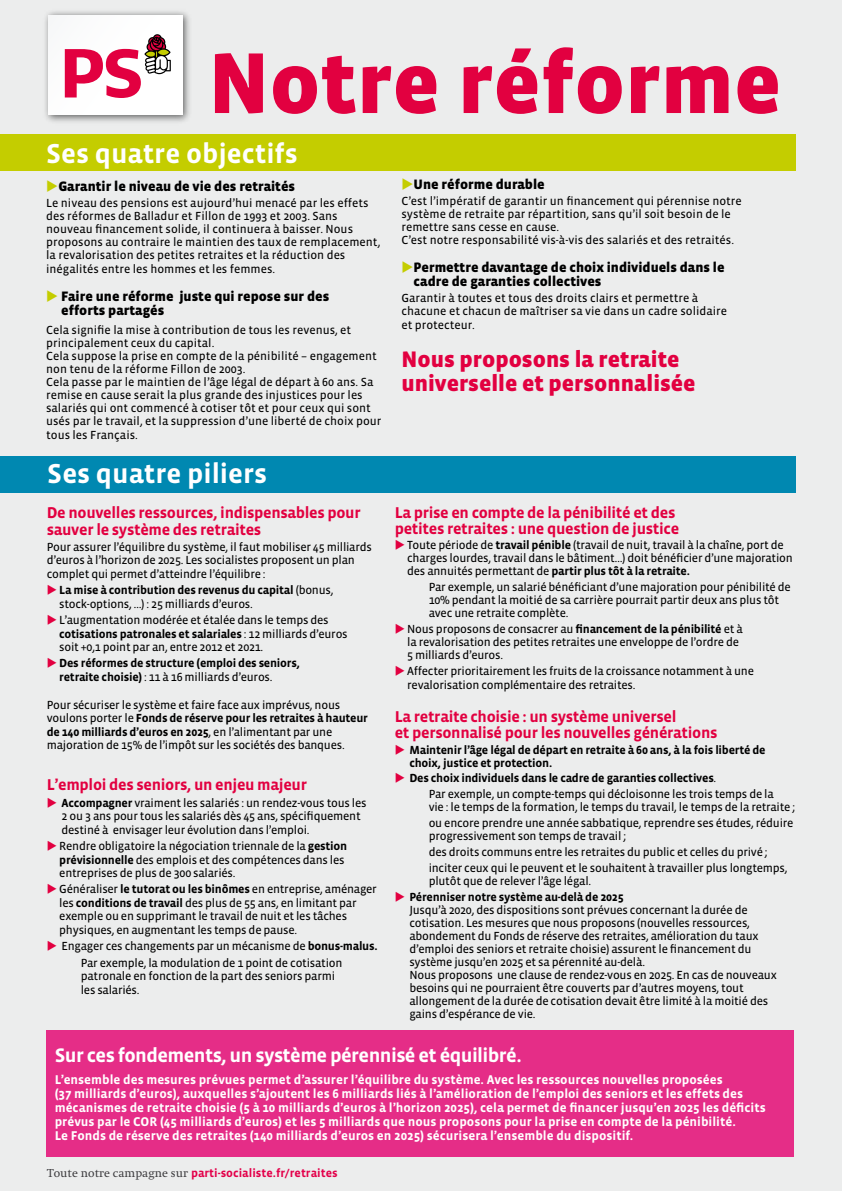
<style>
.page{position:relative;width:842px;height:1191px;background:#eceded}
.page>*{position:absolute;margin:0;border:0;box-sizing:border-box;transform-origin:0 0}
.t1{font:900 88.3px "Vista Sans";color:#e20040}
.t2{font:700 28px "Vista Sans";color:#fff}
.t3{font:900 23px/24px "Vista Sans";color:#e20040}
.t4{font:700 20px "Vista Sans";letter-spacing:-.03em;color:#fff}
.t5{font:700 16px/16px "Vista Sans";letter-spacing:-.02em;color:#e20040}
.t6{font:900 14px/14px "Vista Sans";color:#000}
.t7{font:700 13px/14px "Vista Sans";color:#fff}
.t8{font:12px/13px "Vista Sans Reg";letter-spacing:-.02em;color:#000}
.t9{font:12px/13.1px "Vista Sans Reg";color:#000}
.t10{font:700 12px/13.5px "Vista Sans";letter-spacing:-.02em;color:#000}
.t11{font:700 12px "Vista Sans";color:#e3004a}
.s1{color:#c4cd00}
.s2{color:#e20040}
.s3{font-family:"Vista Sans Reg";font-weight:400}
.s4{font-family:"Vista Sans";font-weight:700}
.s5{font-family:"Swift";font-weight:400;color:#3e3d40}
</style>
<div class="page">
<div style="left:0;top:134px;width:795px;height:37px;background:#c4cd00"></div>
<div style="left:0;top:456px;width:795px;height:37px;background:#0088b1"></div>
<div style="left:46px;top:1030px;width:748px;height:126px;background:#e52d87"></div>
<img style="left:45px;top:11px;width:145px;height:111px">
<svg style="left:49px;top:15px;width:134px;height:100px"></svg>
<h1 class="t1" style="left:208px;top:38px;width:574px">Notre réforme</h1>
<h2 class="t2" style="left:46px;top:139px;width:253px">Ses quatre objectifs</h2>
<p class="t6" style="left:46px;top:180px;width:250px"><span class="s1">◆</span>Garantir le niveau de vie des retraités</p>
<p class="t9" style="left:46px;top:197px;width:336px">Le niveau des pensions est aujourd’hui menacé par les effets des réformes de Balladur et Fillon de 1993 et 2003. Sans nouveau financement solide, il continuera à baisser. Nous proposons au contraire le maintien des taux de remplacement, la revalorisation des petites retraites et la réduction des inégalités entre les hommes et les femmes.</p>
<p class="t6" style="left:61px;top:289px;width:270px;text-indent:-15px"><span class="s1">◆</span> Faire une réforme juste qui repose sur des efforts partagés</p>
<p class="t9" style="left:46px;top:323px;width:337px">Cela signifie la mise à contribution de tous les revenus, et principalement ceux du capital.<br>Cela suppose la prise en compte de la pénibilité – engagement non tenu de la réforme Fillon de 2003.<br>Cela passe par le maintien de l’âge légal de départ à 60 ans. Sa remise en cause serait la plus grande des injustices pour les salariés qui ont commencé à cotiser tôt et pour ceux qui sont usés par le travail, et la suppression d’une liberté de choix pour tous les Français.</p>
<h2 class="t2" style="left:47px;top:459px;width:221px">Ses quatre piliers</h2>
<h3 class="t5" style="left:47px;top:504px;width:315px;line-height:17px">De nouvelles ressources, indispensables pour sauver le système des retraites</h3>
<p class="t8" style="left:47px;top:540px;width:327px;line-height:13.5px">Pour assurer l’équilibre du système, il faut mobiliser 45 milliards d’euros à l’horizon de 2025. Les socialistes proposent un plan complet qui permet d’atteindre l’équilibre :</p>
<p class="t10" style="left:47px;top:583px;width:288px"><span class="s2">◆</span> La mise à contribution des revenus du capital <span class="s3">(bonus,</span></p>
<p class="t8" style="left:59px;top:597px;width:195px">stock-options, …) : 25 milliards d’euros.</p>
<p class="t8" style="left:47px;top:614px;width:283px"><span class="s2">◆</span> L’augmentation modérée et étalée dans le temps des</p>
<p class="t10" style="left:59px;top:627px;width:290px">cotisations patronales et salariales <span class="s3">: 12 milliards d’euros</span></p>
<p class="t8" style="left:59px;top:641px;width:206px">soit +0,1 point par an, entre 2012 et 2021.</p>
<p class="t10" style="left:47px;top:657px;width:255px"><span class="s2">◆</span> Des réformes de structure (emploi des seniors,</p>
<p class="t8" style="left:59px;top:670px;width:215px"><span class="s4">retraite choisie)</span> : 11 à 16 milliards d’euros.</p>
<p class="t8" style="left:47px;top:698px;width:295px">Pour sécuriser le système et faire face aux imprévus, nous</p>
<p class="t10" style="left:47px;top:711px;width:323px"><span class="s3">voulons porter le</span> Fonds de réserve pour les retraites à hauteur de 140 milliards d’euros en 2025<span class="s3">, en l’alimentant par une</span></p>
<p class="t8" style="left:47px;top:739px;width:299px">majoration de 15% de l’impôt sur les sociétés des banques.</p>
<h3 class="t5" style="left:47px;top:777px;width:262px">L’emploi des seniors, un enjeu majeur</h3>
<p class="t8" style="left:61px;top:796px;width:307px;line-height:13.5px;text-indent:-15px"><span class="s2">◆</span> <span class="s4">Accompagner</span> vraiment les salariés : un rendez-vous tous les<br>2 ou 3 ans pour tous les salariés dès 45 ans, spécifiquement destiné à envisager leur évolution dans l’emploi.</p>
<p class="t8" style="left:59px;top:839px;width:289px;line-height:13.5px;text-indent:-13px"><span class="s2">◆</span> Rendre obligatoire la négociation triennale de la <span class="s4">gestion prévisionnelle</span> des emplois et des compétences dans les entreprises de plus de 300 salariés.</p>
<p class="t8" style="left:59px;top:883px;width:319px;line-height:13.5px;text-indent:-13px"><span class="s2">◆</span> Généraliser <span class="s4">le tutorat ou les binômes</span> en entreprise, aménager les <span class="s4">conditions de travail</span> des plus de 55 ans, en limitant par exemple ou en supprimant le travail de nuit et les tâches physiques, en augmentant les temps de pause.</p>
<p class="t8" style="left:47px;top:938px;width:332px;line-height:16.3px;text-align:center"><span class="s2">◆</span> Engager ces changements par un mécanisme de <span class="s4">bonus-malus.<br></span>Par exemple, la modulation de 1 point de cotisation</p>
<p class="t8" style="left:81px;top:969px;width:256px;line-height:13.5px">patronale en fonction de la part des seniors parmi les salariés.</p>
<p class="t6" style="left:401px;top:178px;width:145px"><span class="s1">◆</span>Une réforme durable</p>
<p class="t9" style="left:401px;top:195px;width:342px">C’est l’impératif de garantir un financement qui pérennise notre système de retraite par répartition, sans qu’il soit besoin de le remettre sans cesse en cause.<br>C’est notre responsabilité vis-à-vis des salariés et des retraités.</p>
<p class="t6" style="left:414px;top:261px;width:312px;text-indent:-12px"><span class="s1">◆</span>Permettre davantage de choix individuels dans le cadre de garanties collectives</p>
<p class="t9" style="left:401px;top:291px;width:327px;line-height:13.5px">Garantir à toutes et tous des droits clairs et permettre à chacune et chacun de maîtriser sa vie dans un cadre solidaire et protecteur.</p>
<h3 class="t3" style="left:401px;top:348px;width:296px">Nous proposons la retraite universelle et personnalisée</h3>
<h3 class="t5" style="left:395px;top:504px;width:286px">La prise en compte de la pénibilité et des petites retraites : une question de justice</h3>
<p class="t8" style="left:407px;top:539px;width:387px;text-indent:-13px"><span class="s2">◆</span> Toute période de <span class="s4">travail pénible</span> (travail de nuit, travail à la chaîne, port de charges lourdes, travail dans le bâtiment…) doit bénéficier d’une majoration</p>
<p class="t10" style="left:407px;top:565px;width:284px"><span class="s3">des annuités permettant de</span> partir plus tôt à la retraite.</p>
<p class="t8" style="left:429px;top:581px;width:364px">Par exemple, un salarié bénéficiant d’une majoration pour pénibilité de<br>10% pendant la moitié de sa carrière pourrait partir deux ans plus tôt avec une retraite complète.</p>
<p class="t8" style="left:407px;top:623px;width:337px;text-indent:-13px"><span class="s2">◆</span> Nous proposons de consacrer au <span class="s4">financement de la pénibilité</span> et à la revalorisation des petites retraites une enveloppe de l’ordre de<br>5 milliards d’euros.</p>
<p class="t8" style="left:407px;top:664px;width:348px;line-height:14px;text-indent:-13px"><span class="s2">◆</span> Affecter prioritairement les fruits de la croissance notamment à une revalorisation complémentaire des retraites.</p>
<h3 class="t5" style="left:395px;top:708px;width:324px">La retraite choisie : un système universel<br>et personnalisé pour les nouvelles générations</h3>
<p class="t10" style="left:409px;top:743px;width:358px;line-height:13px;text-indent:-15px"><span class="s2">◆</span> Maintenir l’âge légal de départ en retraite à 60 ans, à la fois liberté de choix, justice et protection.</p>
<p class="t10" style="left:395px;top:772px;width:323px"><span class="s2">◆</span> Des choix individuels dans le cadre de garanties collectives<span class="s3">.</span></p>
<p class="t8" style="left:429px;top:788px;width:368px">Par exemple, un compte-temps qui décloisonne les trois temps de la<br>vie : le temps de la formation, le temps du travail, le temps de la retraite ;</p>
<p class="t8" style="left:429px;top:817px;width:366px">ou encore prendre une année sabbatique, reprendre ses études, réduire progressivement son temps de travail ;</p>
<p class="t8" style="left:429px;top:844px;width:360px;line-height:15.8px">des droits communs entre les retraites du public et celles du privé ; inciter ceux qui le peuvent et le souhaitent à travailler plus longtemps,</p>
<p class="t8" style="left:429px;top:874px;width:164px">plutôt que de relever l’âge légal.</p>
<p class="t10" style="left:395px;top:890px;width:230px"><span class="s2">◆</span> Pérenniser notre système au-delà de 2025</p>
<p class="t8" style="left:409px;top:903px;width:369px">Jusqu’à 2020, des dispositions sont prévues concernant la durée de cotisation. Les mesures que nous proposons (nouvelles ressources, abondement du Fonds de réserve des retraites, amélioration du taux d’emploi des seniors et retraite choisie) assurent le financement du système jusqu’en 2025 et sa pérennité au-delà.<br>Nous proposons une clause de rendez-vous en 2025. En cas de nouveaux besoins qui ne pourraient être couverts par d’autres moyens, tout allongement de la durée de cotisation devait être limité à la moitié des gains d’espérance de vie.</p>
<h3 class="t4" style="left:55px;top:1044px;width:469px">Sur ces fondements, un système pérennisé et équilibré.</h3>
<p class="t7" style="left:55px;top:1073px;width:712px">L’ensemble des mesures prévues permet d’assurer l’équilibre du système. Avec les ressources nouvelles proposées<br>(37 milliards d’euros), auxquelles s’ajoutent les 6 milliards liés à l’amélioration de l’emploi des seniors et les effets des mécanismes de retraite choisie (5 à 10 milliards d’euros à l’horizon 2025), cela permet de financer jusqu’en 2025 les déficits prévus par le COR (45 milliards d’euros) et les 5 milliards que nous proposons pour la prise en compte de la pénibilité.<br>Le Fonds de réserve des retraites (140 milliards d’euros en 2025) sécurisera l’ensemble du dispositif.</p>
<p class="t11" style="left:47px;top:1167px;width:292px"><span class="s5">Toute notre campagne sur</span> parti-socialiste.fr/retraites</p>
</div>
